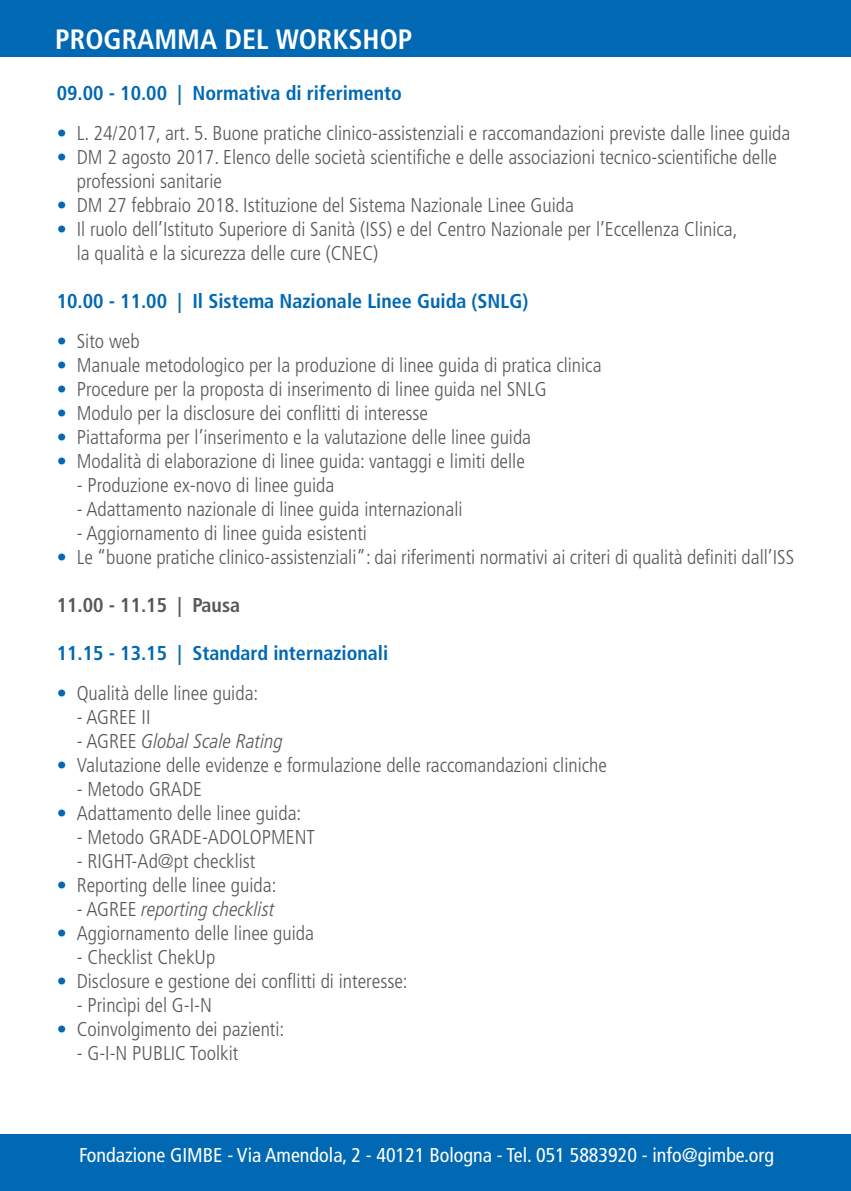
<style>
.page{position:relative;width:851px;height:1191px;background:#fff}
.page>*{position:absolute;margin:0;border:0;box-sizing:border-box;transform-origin:0 0}
.t1{font:700 condensed 28px "Frutiger LT Std";color:#fff}
.t2{font:300 condensed 20px/24px "Frutiger LT Std";color:#57585a}
.t3{font:700 condensed 20px "Frutiger LT Std";color:#0168b3}
.t4{font:condensed 20px "Frutiger LT Std";color:#fff}
.t5{font:italic 300 condensed 20px "Frutiger LT Pro";color:#57585a}
.t6{font:700 condensed 20px "Frutiger LT Std";color:#57585a}
.s1{color:#0168b3}
.s2{font-family:"Frutiger LT Std";font-style:normal}
</style>
<div class="page">
<div style="left:0;top:0;width:850px;height:57px;background:#0168b3"></div>
<div style="left:0;top:1134px;width:850px;height:57px;background:#0168b3"></div>
<p class="t1" style="left:55px;top:22px;width:358px">PROGRAMMA DEL WORKSHOP</p>
<p class="t3" style="left:57px;top:81px;width:346px">09.00 - 10.00 | Normativa di riferimento</p>
<p class="t2" style="left:57px;top:121px;width:735px"><span class="s1">•</span> L. 24/2017, art. 5. Buone pratiche clinico-assistenziali e raccomandazioni previste dalle linee guida</p>
<p class="t2" style="left:77px;top:145px;width:701px;text-indent:-20px"><span class="s1">•</span> DM 2 agosto 2017. Elenco delle società scientifiche e delle associazioni tecnico-scientifiche delle professioni sanitarie</p>
<p class="t2" style="left:57px;top:193px;width:518px"><span class="s1">•</span> DM 27 febbraio 2018. Istituzione del Sistema Nazionale Linee Guida</p>
<p class="t2" style="left:77px;top:217px;width:662px;text-indent:-20px"><span class="s1">•</span> Il ruolo dell’Istituto Superiore di Sanità (ISS) e del Centro Nazionale per l’Eccellenza Clinica, la qualità e la sicurezza delle cure (CNEC)</p>
<p class="t3" style="left:57px;top:289px;width:473px">10.00 - 11.00 | Il Sistema Nazionale Linee Guida (SNLG)</p>
<p class="t2" style="left:57px;top:329px;width:84px"><span class="s1">•</span> Sito web</p>
<p class="t2" style="left:57px;top:353px;width:546px"><span class="s1">•</span> Manuale metodologico per la produzione di linee guida di pratica clinica</p>
<p class="t2" style="left:57px;top:377px;width:491px"><span class="s1">•</span> Procedure per la proposta di inserimento di linee guida nel SNLG</p>
<p class="t2" style="left:57px;top:401px;width:373px"><span class="s1">•</span> Modulo per la disclosure dei conflitti di interesse</p>
<p class="t2" style="left:57px;top:425px;width:476px"><span class="s1">•</span> Piattaforma per l’inserimento e la valutazione delle linee guida</p>
<p class="t2" style="left:57px;top:449px;width:469px"><span class="s1">•</span> Modalità di elaborazione di linee guida: vantaggi e limiti delle</p>
<p class="t2" style="left:77px;top:473px;width:259px">- Produzione ex-novo di linee guida</p>
<p class="t2" style="left:77px;top:497px;width:387px">- Adattamento nazionale di linee guida internazionali</p>
<p class="t2" style="left:77px;top:521px;width:292px">- Aggiornamento di linee guida esistenti</p>
<p class="t2" style="left:57px;top:545px;width:739px"><span class="s1">•</span> Le “buone pratiche clinico-assistenziali”: dai riferimenti normativi ai criteri di qualità definiti dall’ISS</p>
<p class="t6" style="left:57px;top:593px;width:185px">11.00 - 11.15 | Pausa</p>
<p class="t3" style="left:57px;top:641px;width:333px">11.15 - 13.15 | Standard internazionali</p>
<p class="t2" style="left:57px;top:681px;width:203px"><span class="s1">•</span> Qualità delle linee guida:</p>
<p class="t2" style="left:77px;top:705px;width:75px">- AGREE II</p>
<p class="t5" style="left:77px;top:730px;width:208px"><span class="s2">- AGREE</span> Global Scale Rating</p>
<p class="t2" style="left:57px;top:753px;width:551px"><span class="s1">•</span> Valutazione delle evidenze e formulazione delle raccomandazioni cliniche</p>
<p class="t2" style="left:77px;top:777px;width:127px">- Metodo GRADE</p>
<p class="t2" style="left:57px;top:801px;width:246px"><span class="s1">•</span> Adattamento delle linee guida:</p>
<p class="t2" style="left:77px;top:825px;width:240px">- Metodo GRADE-ADOLOPMENT</p>
<p class="t2" style="left:77px;top:849px;width:180px">- RIGHT-Ad@pt checklist</p>
<p class="t2" style="left:57px;top:873px;width:221px"><span class="s1">•</span> Reporting delle linee guida:</p>
<p class="t5" style="left:77px;top:898px;width:199px"><span class="s2">- AGREE</span> reporting checklist</p>
<p class="t2" style="left:57px;top:921px;width:259px"><span class="s1">•</span> Aggiornamento delle linee guida</p>
<p class="t2" style="left:77px;top:945px;width:140px">- Checklist ChekUp</p>
<p class="t2" style="left:57px;top:969px;width:352px"><span class="s1">•</span> Disclosure e gestione dei conflitti di interesse:</p>
<p class="t2" style="left:77px;top:993px;width:137px">- Princìpi del G-I-N</p>
<p class="t2" style="left:57px;top:1017px;width:229px"><span class="s1">•</span> Coinvolgimento dei pazienti:</p>
<p class="t2" style="left:77px;top:1041px;width:163px">- G-I-N PUBLIC Toolkit</p>
<p class="t4" style="left:79px;top:1143px;width:696px">Fondazione GIMBE - Via Amendola, 2 - 40121 Bologna - Tel. 051 5883920 - info@gimbe.org</p>
</div>
